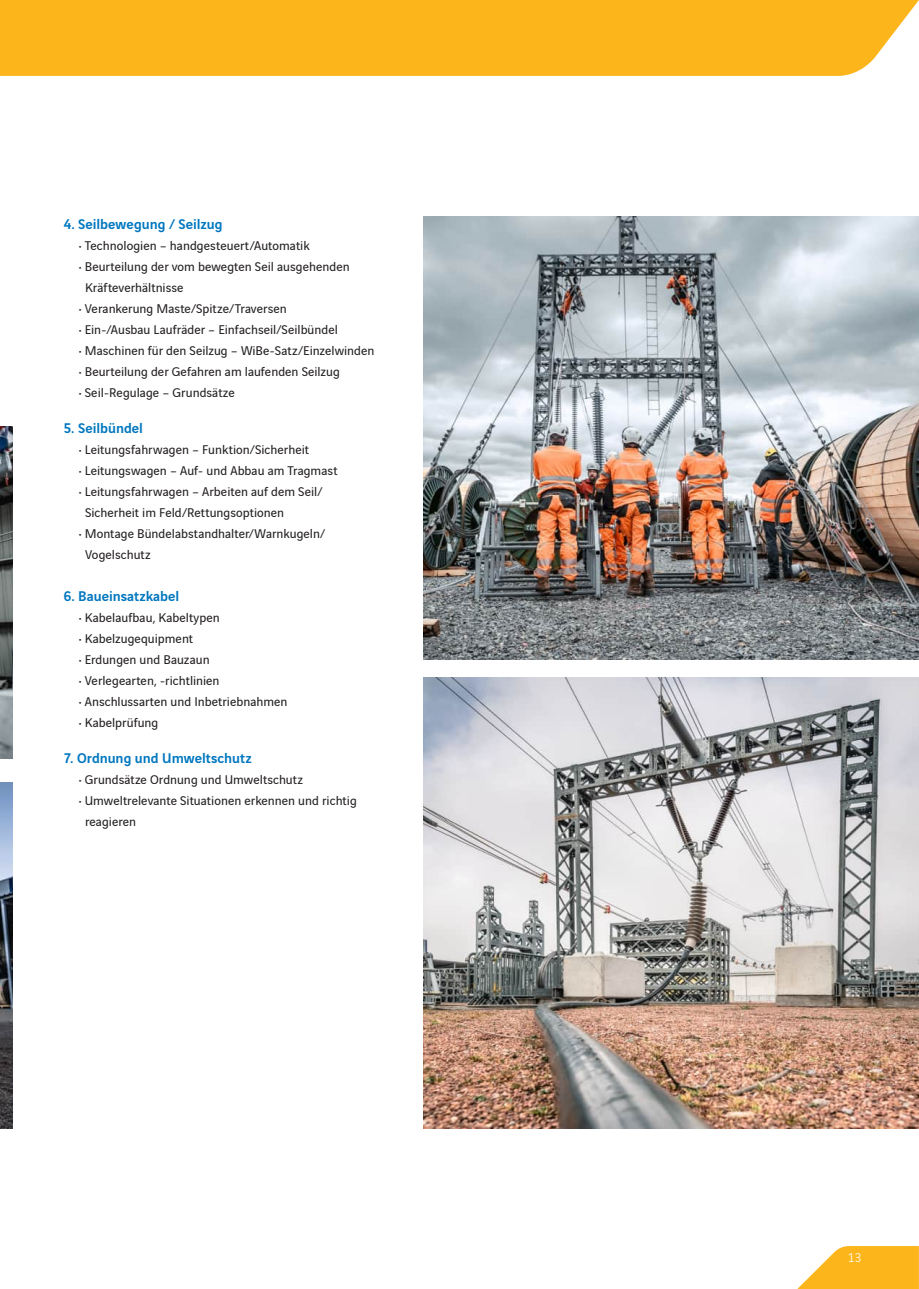
<style>
.page{position:relative;width:919px;height:1289px;background:#fff}
.page>*{position:absolute;margin:0;border:0;box-sizing:border-box;transform-origin:0 0}
.t1{font:500 15px "Vinci Sans";color:#0077bf}
.t2{font:13.5px/21px "Vinci Sans";color:#231f20}
.t3{font:300 13.5px "Vinci Sans";color:#fff}
</style>
<div class="page">
<svg style="left:798px;top:1246px;width:120px;height:42px"></svg>
<img style="left:0;top:426px;width:13px;height:332px">
<img style="left:0;top:782px;width:13px;height:345px">
<img style="left:423px;top:217px;width:495px;height:442px">
<img style="left:423px;top:677px;width:495px;height:450px">
<div style="left:0;top:0;width:918px;height:76px;background:#fcb61c"></div>
<p class="t1" style="left:64px;top:212px;width:160px">4. Seilbewegung / Seilzug</p>
<p class="t2" style="left:79px;top:233px;width:232px">• Technologien – handgesteuert/Automatik</p>
<p class="t2" style="left:85px;top:254px;width:266px;text-indent:-6px">• Beurteilung der vom bewegten Seil ausgehenden<br>Kräfteverhältnisse</p>
<p class="t2" style="left:79px;top:296px;width:209px">• Verankerung Maste/Spitze/Traversen</p>
<p class="t2" style="left:79px;top:317px;width:260px">• Ein-/Ausbau Laufräder – Einfachseil/Seilbündel</p>
<p class="t2" style="left:79px;top:338px;width:297px">• Maschinen für den Seilzug – WiBe-Satz/Einzelwinden</p>
<p class="t2" style="left:79px;top:359px;width:262px">• Beurteilung der Gefahren am laufenden Seilzug</p>
<p class="t2" style="left:79px;top:381px;width:157px">• Seil-Regulage – Grundsätze</p>
<p class="t1" style="left:64px;top:416px;width:81px">5. Seilbündel</p>
<p class="t2" style="left:79px;top:437px;width:232px">• Leitungsfahrwagen – Funktion/Sicherheit</p>
<p class="t2" style="left:79px;top:458px;width:260px">• Leitungswagen – Auf- und Abbau am Tragmast</p>
<p class="t2" style="left:85px;top:479px;width:239px;text-indent:-6px">• Leitungsfahrwagen – Arbeiten auf dem Seil/<br>Sicherheit im Feld/Rettungsoptionen</p>
<p class="t2" style="left:85px;top:521px;width:241px;text-indent:-6px">• Montage Bündelabstandhalter/Warnkugeln/<br>Vogelschutz</p>
<p class="t1" style="left:64px;top:584px;width:117px">6. Baueinsatzkabel</p>
<p class="t2" style="left:79px;top:605px;width:142px">• Kabelaufbau, Kabeltypen</p>
<p class="t2" style="left:79px;top:626px;width:116px">• Kabelzugequipment</p>
<p class="t2" style="left:79px;top:647px;width:132px">• Erdungen und Bauzaun</p>
<p class="t2" style="left:79px;top:668px;width:142px">• Verlegearten, -richtlinien</p>
<p class="t2" style="left:79px;top:689px;width:210px">• Anschlussarten und Inbetriebnahmen</p>
<p class="t2" style="left:79px;top:710px;width:81px">• Kabelprüfung</p>
<p class="t1" style="left:64px;top:746px;width:189px">7. Ordnung und Umweltschutz</p>
<p class="t2" style="left:79px;top:767px;width:226px">• Grundsätze Ordnung und Umweltschutz</p>
<p class="t2" style="left:85px;top:788px;width:273px;text-indent:-6px">• Umweltrelevante Situationen erkennen und richtig reagieren</p>
<p class="t3" style="left:847px;top:1248px;width:15px">13</p>
</div>
